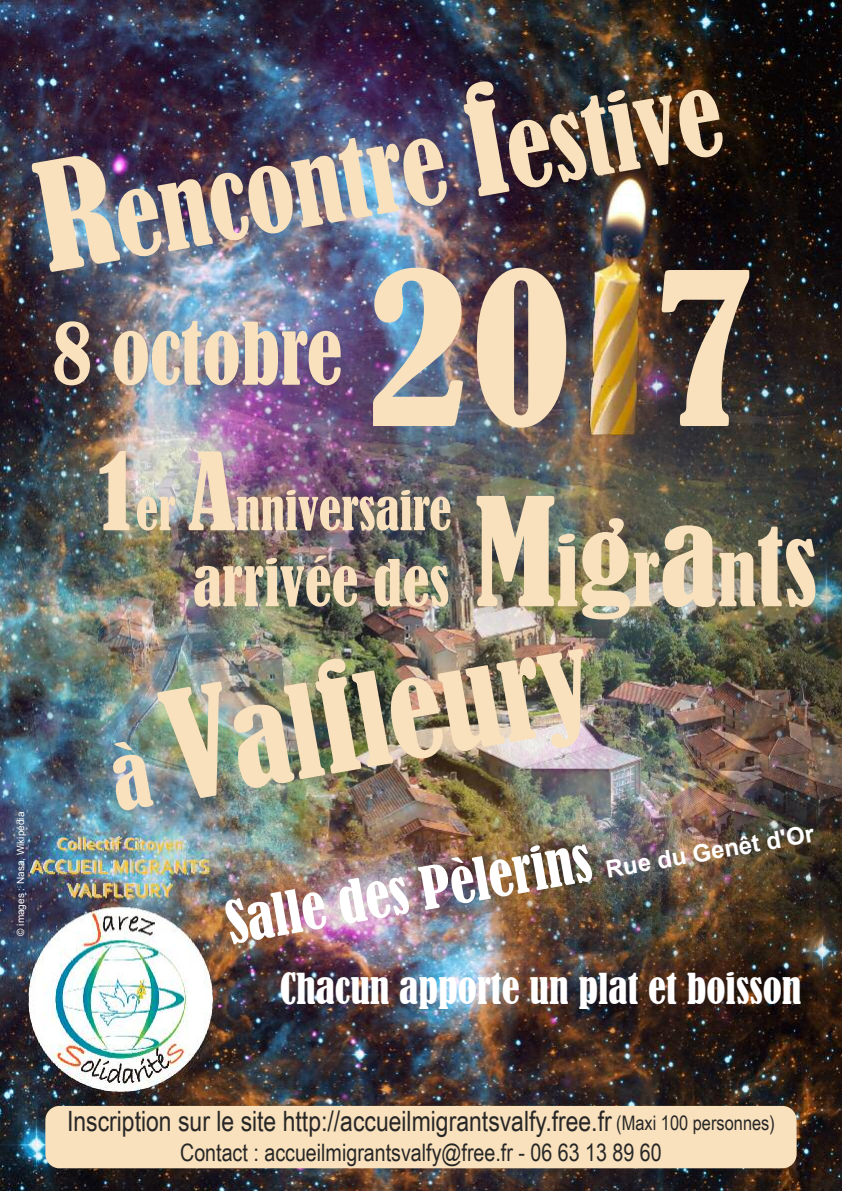
<style>
.page{position:relative;width:842px;height:1191px;background:#fff}
.page>*{position:absolute;margin:0;border:0;box-sizing:border-box;transform-origin:0 0}
.t1{font:condensed 200px "Bernard";color:#f8e1bc}
.t2{font:condensed 120px "Bernard";color:#f8e1bc}
.t3{font:condensed 100px "Bernard";color:#f8e1bc}
.t4{font:condensed 80px "Bernard";color:#f8e1bc}
.t5{font:condensed 60px "Bernard";color:#f8e1bc}
.t6{font:condensed 55px "Bernard";color:#fff}
.t7{font:condensed 50px "Bernard";color:#f8e1bc}
.t8{font:condensed 40px "Bernard";color:#fff}
.t9{font:28px "Arial Narrow";color:#272627}
.t10{font:24px "Arial Narrow";color:#272627}
.t11{font:700 24px "Arial";color:#fff}
.t12{font:10px "Arial";color:#fff}
.s1{font-size:140px}
.s2{font-size:100px}
.s3{font-size:90px}
.s4{font-size:110px}
.s5{font-size:120px}
.s6{font-size:80px}
.s7{font-size:20px}
</style>
<div class="page">
<img style="left:0;top:0;width:842px;height:1191px">
<img style="left:589px;top:164px;width:67px;height:271px">
<div style="left:45px;top:1106px;width:752px;height:62px;background:#f8e1bc;border-radius:14px"></div>
<img style="left:28px;top:837px;width:185px;height:254px">
<h3 class="t3" style="left:31px;top:177px;width:692px;rotate:-10deg"><span class="s1">R</span>encontre <span class="s1">f</span>estive</h3>
<h1 class="t1" style="left:369px;top:232px;width:386px">2 7</h1>
<h1 class="t1" style="left:472px;top:232px;width:99px">0</h1>
<h3 class="t4" style="left:53px;top:307px;width:291px">8 octobre</h3>
<p class="t12" style="left:15px;top:935px;width:125px;rotate:-90deg">© images : Nasa, Wikipédia</p>
<h3 class="t7" style="left:98px;top:482px;width:355px"><span class="s2">1</span>er <span class="s2">A</span>nniversaire</h3>
<h3 class="t5" style="left:193px;top:548px;width:258px">arrivée des</h3>
<h3 class="t4" style="left:474px;top:529px;width:345px"><span class="s1">M</span><span class="s3">i</span><span class="s4">g</span>r<span class="s5">a</span>n<span class="s2">ts</span></h3>
<h2 class="t2" style="left:97px;top:697px;width:489px;rotate:-10deg"><span class="s6">à</span> <span class="s1">V</span>al<span class="s1">f</span>leury</h2>
<h3 class="t6" style="left:221px;top:892px;width:371px;rotate:-10deg">Salle des Pèlerins</h3>
<p class="t11" style="left:604px;top:856px;width:213px;rotate:-10deg">Rue du Genêt d'Or</p>
<h3 class="t8" style="left:280px;top:965px;width:523px">Chacun apporte un plat et boisson</h3>
<p class="t9" style="left:67px;top:1105px;width:709px">Inscription sur le site http://accueilmigrantsvalfy.free.fr <span class="s7">(Maxi 100 personnes)</span></p>
<p class="t10" style="left:180px;top:1138px;width:483px">Contact : accueilmigrantsvalfy@free.fr - 06 63 13 89 60</p>
</div>
